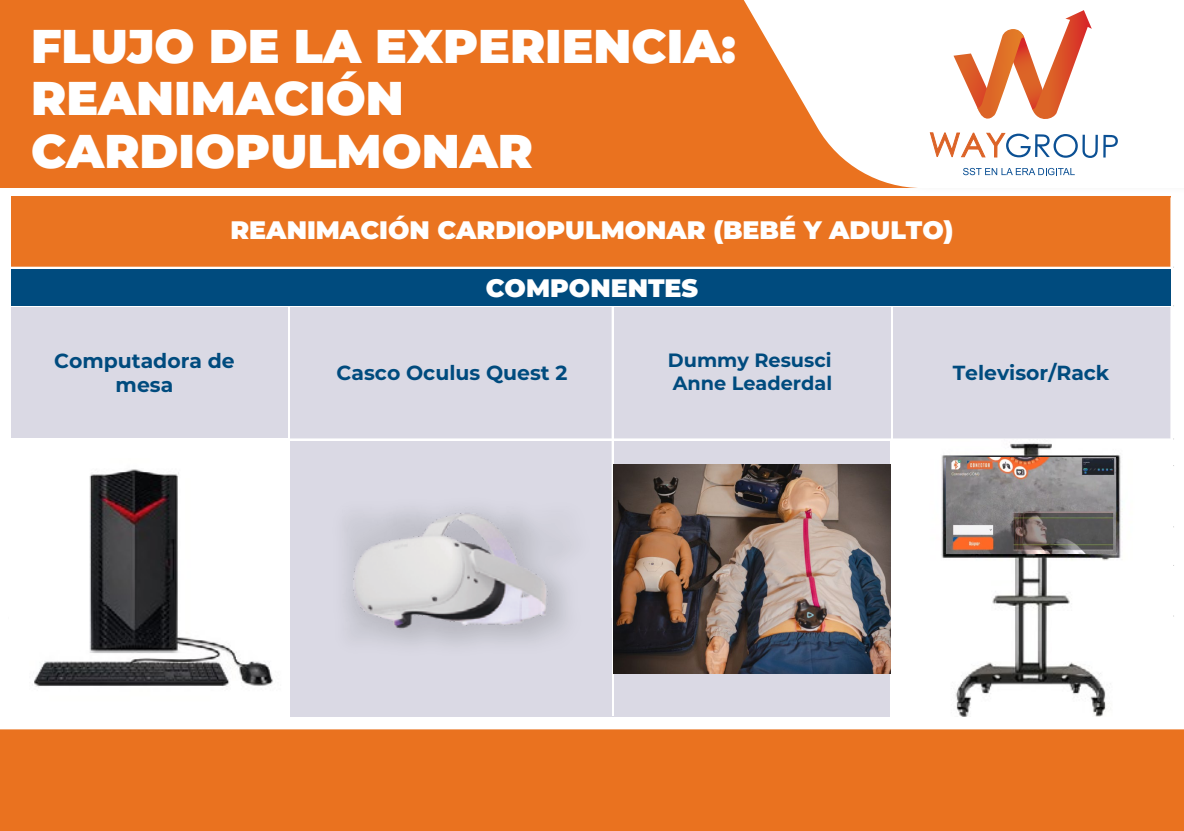
<style>
.page{position:relative;width:1184px;height:831px;background:#fff}
.page>*{position:absolute;margin:0;border:0;box-sizing:border-box;transform-origin:0 0}
.t1{font:900 47.25px/52.5px "Montserrat";color:#fff}
.t2{font:900 25.2px "Montserrat";color:#fff}
.t3{font:700 20.3px/24.5px "Montserrat";color:#004b7e;text-align:center}
.t4{font:700 19.25px/23.1px "Montserrat";color:#004b7e}
</style>
<div class="page">
<div style="left:0;top:729px;width:1184px;height:101px;background:#ea721f"></div>
<div style="left:0;top:0;width:1184px;height:188px;background:#ea721f"></div>
<svg style="left:744px;top:0;width:440px;height:188px;fill:#fff"></svg>
<div style="left:9px;top:196px;width:1163px;height:111px;background:#ea7421"></div>
<div style="left:9px;top:305px;width:1163px;height:411px;background:#dad9e4"></div>
<hr style="left:11px;top:305px;width:1161px;height:2px;background:#fff">
<hr style="left:11px;top:438px;width:1161px;height:1px;background:#fff">
<hr style="left:11px;top:439px;width:1161px;height:1px;background:#fff">
<hr style="left:288px;top:307px;width:1px;height:310px;background:#fff">
<hr style="left:289px;top:307px;width:1px;height:408px;background:#fff">
<hr style="left:612px;top:307px;width:1px;height:408px;background:#fff">
<hr style="left:891px;top:307px;width:2px;height:408px;background:#fff">
<hr style="left:1170px;top:198px;width:1px;height:419px;background:#fff">
<img style="left:9px;top:440px;width:280px;height:276px">
<img style="left:891px;top:440px;width:280px;height:276px">
<div style="left:11px;top:268px;width:1160px;height:37px;background:#004b7e"></div>
<hr style="left:11px;top:267px;width:1161px;height:1px;background:#fff">
<hr style="left:1171px;top:195px;width:1px;height:520px;background:#fff">
<hr style="left:9px;top:196px;width:2px;height:421px;background:#fff">
<svg style="left:953px;top:10px;width:138px;height:115px"></svg>
<svg style="left:930px;top:132px;width:167px;height:26px;background:#d9d2d2"></svg>
<svg style="left:1103px;top:135px;width:15px;height:22px"></svg>
<svg style="left:963px;top:168px;width:111px;height:7px"></svg>
<img style="left:614px;top:465px;width:277px;height:208px">
<img style="left:946px;top:457px;width:169px;height:96px">
<img style="left:343px;top:506px;width:226px;height:126px">
<h1 class="t1" style="left:31px;top:19px;width:706px">FLUJO DE LA EXPERIENCIA:<br>REANIMACIÓN<br>CARDIOPULMONAR</h1>
<p class="t2" style="left:230px;top:213px;width:724px">REANIMACIÓN CARDIOPULMONAR (BEBÉ Y ADULTO)</p>
<p class="t3" style="left:54px;top:347px;width:182px">Computadora de mesa</p>
<p class="t2" style="left:486px;top:271px;width:214px">COMPONENTES</p>
<p class="t3" style="left:337px;top:359px;width:232px">Casco Oculus Quest 2</p>
<p class="t4" style="left:668px;top:347px;width:166px">Dummy Resusci<br>Anne Leaderdal</p>
<p class="t3" style="left:952px;top:359px;width:158px">Televisor/Rack</p>
</div>
